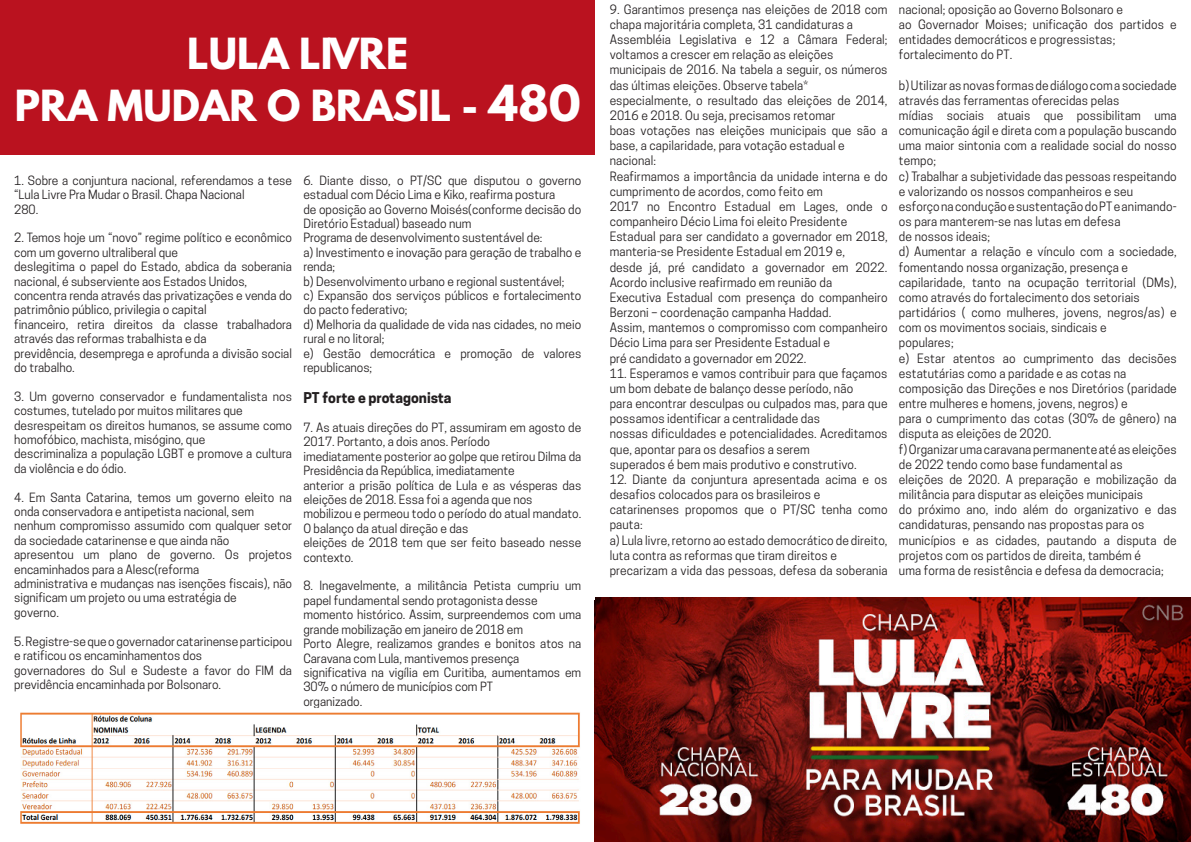
<style>
.page{position:relative;width:1191px;height:842px;background:#fff}
.page>*{position:absolute;margin:0;border:0;box-sizing:border-box;transform-origin:0 0}
.t1{font:700 38px/52.8px "League Spartan";color:#fff;text-align:center}
.t2{font:700 14px "Cooper Hewitt";color:#231f20}
.t3{font:12.1px/15.2px "Cooper Hewitt";letter-spacing:.01em;color:#231f20}
.t4{font:12px/14.4px "Cooper Hewitt";color:#231f20}
.s1{font-size:44px}
</style>
<div class="page">
<img style="left:595px;top:598px;width:596px;height:243px">
<div style="left:0;top:0;width:595px;height:155px;background:#ba121f"></div>
<img style="left:20px;top:712px;width:560px;height:112px">
<img style="left:594px;top:600px;width:1px;height:241px">
<p class="t1" style="left:15px;top:26px;width:567px">LULA LIVRE<br>PRA MUDAR O BRASIL - <span class="s1">480</span></p>
<p class="t4" style="left:14px;top:173px;width:279px">1. Sobre a conjuntura nacional, referendamos a tese “Lula Livre Pra Mudar o Brasil. Chapa Nacional<br>280.</p>
<p class="t4" style="left:14px;top:231px;width:279px">2. Temos hoje um “novo” regime político e econômico com um governo ultraliberal que<br>deslegitima o papel do Estado, abdica da soberania nacional, é subserviente aos Estados Unidos, concentra renda através das privatizações e venda do patrimônio público, privilegia o capital<br>financeiro, retira direitos da classe trabalhadora através das reformas trabalhista e da<br>previdência, desemprega e aprofunda a divisão social do trabalho.</p>
<p class="t4" style="left:14px;top:389px;width:279px">3. Um governo conservador e fundamentalista nos costumes, tutelado por muitos militares que desrespeitam os direitos humanos, se assume como homofóbico, machista, misógino, que<br>descriminaliza a população LGBT e promove a cultura da violência e do ódio.</p>
<p class="t4" style="left:14px;top:490px;width:279px">4. Em Santa Catarina, temos um governo eleito na onda conservadora e antipetista nacional, sem nenhum compromisso assumido com qualquer setor da sociedade catarinense e que ainda não<br>apresentou um plano de governo. Os projetos encaminhados para a Alesc(reforma<br>administrativa e mudanças nas isenções fiscais), não significam um projeto ou uma estratégia de<br>governo.</p>
<p class="t4" style="left:14px;top:634px;width:279px">5. Registre-se que o governador catarinense participou e ratificou os encaminhamentos dos<br>governadores do Sul e Sudeste a favor do FIM da previdência encaminhada por Bolsonaro.</p>
<p class="t4" style="left:303px;top:173px;width:279px">6. Diante disso, o PT/SC que disputou o governo estadual com Décio Lima e Kiko, reafirma postura<br>de oposição ao Governo Moisés(conforme decisão do Diretório Estadual) baseado num<br>Programa de desenvolvimento sustentável de:<br>a) Investimento e inovação para geração de trabalho e renda;<br>b) Desenvolvimento urbano e regional sustentável;<br>c) Expansão dos serviços públicos e fortalecimento do pacto federativo;<br>d) Melhoria da qualidade de vida nas cidades, no meio rural e no litoral;<br>e) Gestão democrática e promoção de valores republicanos;</p>
<p class="t2" style="left:303px;top:390px;width:150px">PT forte e protagonista</p>
<p class="t4" style="left:303px;top:420px;width:279px">7. As atuais direções do PT, assumiram em agosto de 2017. Portanto, a dois anos. Período<br>imediatamente posterior ao golpe que retirou Dilma da Presidência da República, imediatamente<br>anterior a prisão política de Lula e as vésperas das eleições de 2018. Essa foi a agenda que nos mobilizou e permeou todo o período do atual mandato.<br>O balanço da atual direção e das<br>eleições de 2018 tem que ser feito baseado nesse contexto.</p>
<p class="t4" style="left:303px;top:579px;width:279px">8. Inegavelmente, a militância Petista cumpriu um papel fundamental sendo protagonista desse momento histórico. Assim, surpreendemos com uma grande mobilização em janeiro de 2018 em<br>Porto Alegre, realizamos grandes e bonitos atos na Caravana com Lula, mantivemos presença significativa na vigília em Curitiba, aumentamos em 30% o número de municípios com PT<br>organizado.</p>
<p class="t3" style="left:609px;top:2px;width:279px">9. Garantimos presença nas eleições de 2018 com chapa majoritária completa, 31 candidaturas a Assembléia Legislativa e 12 a Câmara Federal; voltamos a crescer em relação as eleições municipais de 2016. Na tabela a seguir, os números das últimas eleições. Observe tabela* especialmente, o resultado das eleições de 2014, 2016 e 2018. Ou seja, precisamos retomar<br>boas votações nas eleições municipais que são a base, a capilaridade, para votação estadual e nacional:<br>Reafirmamos a importância da unidade interna e do cumprimento de acordos, como feito em<br>2017 no Encontro Estadual em Lages, onde o companheiro Décio Lima foi eleito Presidente Estadual para ser candidato a governador em 2018, manteria-se Presidente Estadual em 2019 e,<br>desde já, pré candidato a governador em 2022.<br>Acordo inclusive reafirmado em reunião da<br>Executiva Estadual com presença do companheiro Berzoni – coordenação campanha Haddad.<br>Assim, mantemos o compromisso com companheiro Décio Lima para ser Presidente Estadual e<br>pré candidato a governador em 2022.</p>
<p class="t3" style="left:609px;top:366px;width:279px">11. Esperamos e vamos contribuir para que façamos um bom debate de balanço desse período, não<br>para encontrar desculpas ou culpados mas, para que possamos identificar a centralidade das<br>nossas dificuldades e potencialidades. Acreditamos que, apontar para os desafios a serem<br>superados é bem mais produtivo e construtivo.</p>
<p class="t3" style="left:609px;top:472px;width:279px">12. Diante da conjuntura apresentada acima e os desafios colocados para os brasileiros e catarinenses propomos que o PT/SC tenha como pauta:<br>a) Lula livre, retorno ao estado democrático de direito, luta contra as reformas que tiram direitos e precarizam a vida das pessoas, defesa da soberania</p>
<p class="t3" style="left:899px;top:2px;width:279px">nacional; oposição ao Governo Bolsonaro e<br>ao Governador Moises; unificação dos partidos e entidades democráticos e progressistas; fortalecimento do PT.</p>
<p class="t3" style="left:899px;top:77px;width:279px">b) Utilizar as novas formas de diálogo com a sociedade através das ferramentas oferecidas pelas<br>mídias sociais atuais que possibilitam uma comunicação ágil e direta com a população buscando uma maior sintonia com a realidade social do nosso tempo;<br>c) Trabalhar a subjetividade das pessoas respeitando e valorizando os nossos companheiros e seu esforço na condução e sustentação do PT e animando&shy;os para manterem-se nas lutas em defesa<br>de nossos ideais;<br>d) Aumentar a relação e vínculo com a sociedade, fomentando nossa organização, presença e capilaridade, tanto na ocupação territorial (DMs), como através do fortalecimento dos setoriais partidários ( como mulheres, jovens, negros/as) e com os movimentos sociais, sindicais e<br>populares;<br>e) Estar atentos ao cumprimento das decisões estatutárias como a paridade e as cotas na composição das Direções e nos Diretórios (paridade entre mulheres e homens, jovens, negros) e<br>para o cumprimento das cotas (30% de gênero) na disputa as eleições de 2020.<br>f) Organizar uma caravana permanente até as eleições de 2022 tendo como base fundamental as<br>eleições de 2020. A preparação e mobilização da militância para disputar as eleições municipais<br>do próximo ano, indo além do organizativo e das candidaturas, pensando nas propostas para os municípios e as cidades, pautando a disputa de projetos com os partidos de direita, também é<br>uma forma de resistência e defesa da democracia;</p>
</div>
